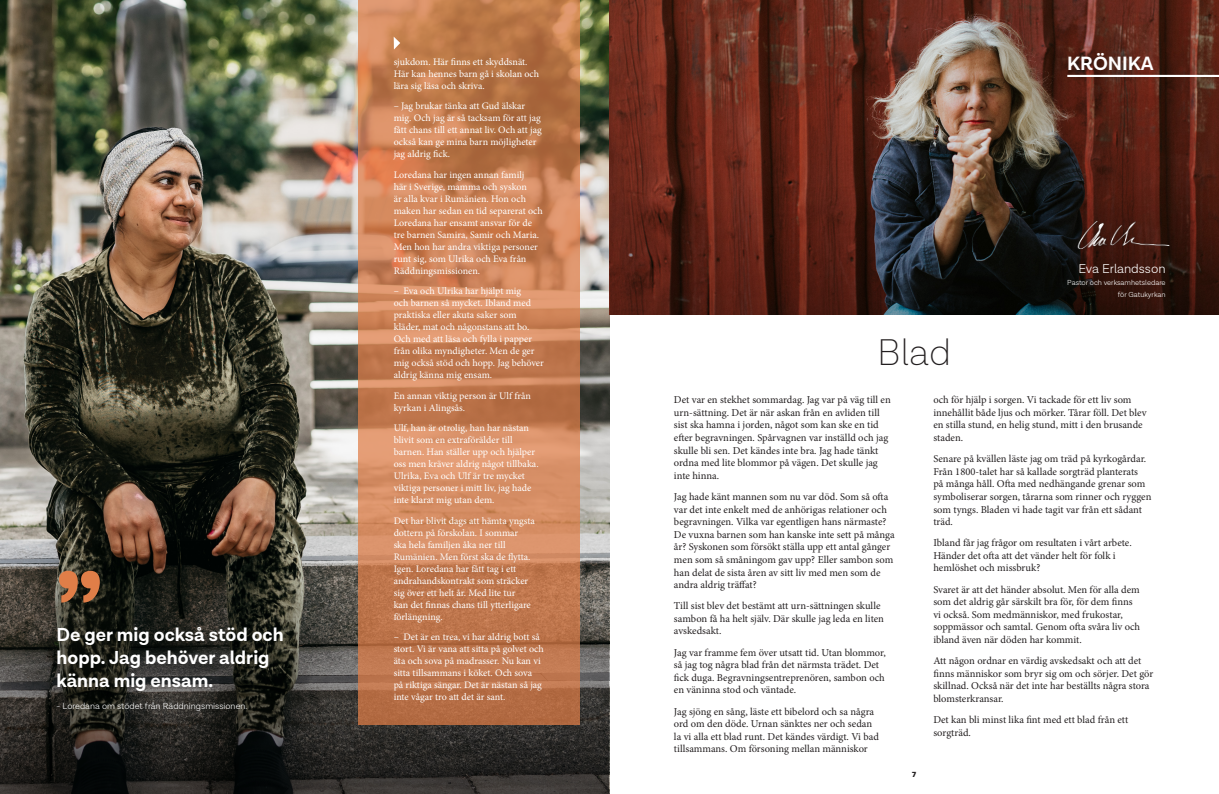
<style>
.page{position:relative;width:1219px;height:794px;background:#fff}
.page>*{position:absolute;margin:0;border:0;box-sizing:border-box;transform-origin:0 0}
.Mellanrubrik_Light{font:900 87px "Lota Grotesque";color:#e07e48}
.Rubrik_alt_2{font:300 expanded 38px "Lota Grotesque";color:#231f20}
.t1{font:700 19.4px "Lota Grotesque";color:#fff}
.Citat{font:700 19px/22.8px "Lota Grotesque";color:#fff}
.t2{font:300 13px "Lota Grotesque";color:#fff}
.Brödtext{font:10.5px/12.6px "Minion Pro";color:#231f20}
.Avdelare_artikel{font:10px/12px "Minion Pro";color:#fff}
.t3{font:300 9px "Lota Grotesque";color:#fff}
.t4{font:900 7.5px "Lota Grotesque";color:#231f20}
.t5{font:300 7.4px/12px "Lota Grotesque";color:#fff;text-align:right}
</style>
<div class="page">
<img style="left:0;top:0;width:609px;height:541px">
<svg style="left:358px;top:0;width:222px;height:449px;background:#c77f54"></svg>
<img style="left:609px;top:0;width:610px;height:315px">
<svg style="left:610px;top:174px;width:609px;height:140px;background:#3d1e18"></svg>
<hr style="left:1067px;top:75px;width:152px;height:2px;background:#fff">
<img style="left:1071px;top:200px;width:100px;height:84px">
<svg style="left:394px;top:37px;width:6px;height:13px"></svg>
<svg style="left:0;top:449px;width:608px;height:345px;background:#675040"></svg>
<p class="Mellanrubrik_Light" style="left:57px;top:556px;width:47px">”</p>
<p class="Citat" style="left:57px;top:624px;width:229px">De ger mig också stöd och hopp. Jag behöver aldrig känna mig ensam.</p>
<p class="t3" style="left:57px;top:700px;width:192px">- Loredana om stödet från Räddningsmissionen.</p>
<p class="Avdelare_artikel" style="left:394px;top:56px;width:147px">sjukdom. Här finns ett skyddsnät.<br>Här kan hennes barn gå i skolan och lära sig läsa och skriva.</p>
<p class="Avdelare_artikel" style="left:394px;top:100px;width:149px">– Jag brukar tänka att Gud älskar mig. Och jag är så tacksam för att jag fått chans till ett annat liv. Och att jag också kan ge mina barn möjligheter jag aldrig fick.</p>
<p class="Avdelare_artikel" style="left:394px;top:169px;width:151px">Loredana har ingen annan familj<br>här i Sverige, mamma och syskon<br>är alla kvar i Rumänien. Hon och maken har sedan en tid separerat och<br>Loredana har ensamt ansvar för de tre barnen Samira, Samir och Maria.<br>Men hon har andra viktiga personer runt sig, som Ulrika och Eva från<br>Räddningsmissionen.</p>
<p class="Avdelare_artikel" style="left:394px;top:285px;width:152px">– Eva och Ulrika har hjälpt mig<br>och barnen så mycket. Ibland med praktiska eller akuta saker som kläder, mat och någonstans att bo.<br>Och med att läsa och fylla i papper från olika myndigheter. Men de ger mig också stöd och hopp. Jag behöver aldrig känna mig ensam.</p>
<p class="Avdelare_artikel" style="left:394px;top:390px;width:139px">En annan viktig person är Ulf från kyrkan i Alingsås.</p>
<p class="Avdelare_artikel" style="left:394px;top:422px;width:146px">Ulf, han är otrolig, han har nästan blivit som en extraförälder till barnen. Han ställer upp och hjälper oss men kräver aldrig något tillbaka.<br>Ulrika, Eva och Ulf är tre mycket viktiga personer i mitt liv, jag hade inte klarat mig utan dem.</p>
<p class="Avdelare_artikel" style="left:394px;top:515px;width:143px">Det har blivit dags att hämta yngsta dottern på förskolan. I sommar<br>ska hela familjen åka ner till<br>Rumänien. Men först ska de flytta.<br>Igen. Loredana har fått tag i ett andrahandskontrakt som sträcker sig över ett helt år. Med lite tur<br>kan det finnas chans till ytterligare förlängning.</p>
<p class="Avdelare_artikel" style="left:394px;top:631px;width:152px">– Det är en trea, vi har aldrig bott så stort. Vi är vana att sitta på golvet och äta och sova på madrasser. Nu kan vi sitta tillsammans i köket. Och sova på riktiga sängar. Det är nästan så jag inte vågar tro att det är sant.</p>
<p class="t1" style="left:1067px;top:52px;width:88px">KRÖNIKA</p>
<p class="t2" style="left:1078px;top:261px;width:89px">Eva Erlandsson</p>
<p class="t5" style="left:1067px;top:276px;width:100px">Pastor och verksamhetsledare för Gatukyrkan</p>
<p class="Rubrik_alt_2" style="left:877px;top:332px;width:75px">Blad</p>
<p class="Brödtext" style="left:674px;top:393px;width:218px">Det var en stekhet sommardag. Jag var på väg till en urn-sättning. Det är när askan från en avliden till sist ska hamna i jorden, något som kan ske en tid efter begravningen. Spårvagnen var inställd och jag skulle bli sen. Det kändes inte bra. Jag hade tänkt ordna med lite blommor på vägen. Det skulle jag inte hinna.</p>
<p class="Brödtext" style="left:674px;top:490px;width:222px">Jag hade känt mannen som nu var död. Som så ofta var det inte enkelt med de anhörigas relationer och begravningen. Vilka var egentligen hans närmaste?<br>De vuxna barnen som han kanske inte sett på många år? Syskonen som försökt ställa upp ett antal gånger men som så småningom gav upp? Eller sambon som han delat de sista åren av sitt liv med men som de andra aldrig träffat?</p>
<p class="Brödtext" style="left:674px;top:599px;width:212px">Till sist blev det bestämt att urn-sättningen skulle sambon få ha helt själv. Där skulle jag leda en liten avskedsakt.</p>
<p class="Brödtext" style="left:674px;top:646px;width:213px">Jag var framme fem över utsatt tid. Utan blommor, så jag tog några blad från det närmsta trädet. Det fick duga. Begravningsentreprenören, sambon och en väninna stod och väntade.</p>
<p class="Brödtext" style="left:674px;top:705px;width:207px">Jag sjöng en sång, läste ett bibelord och sa några ord om den döde. Urnan sänktes ner och sedan la vi alla ett blad runt. Det kändes värdigt. Vi bad tillsammans. Om försoning mellan människor</p>
<p class="Brödtext" style="left:933px;top:393px;width:215px">och för hjälp i sorgen. Vi tackade för ett liv som innehållit både ljus och mörker. Tårar föll. Det blev en stilla stund, en helig stund, mitt i den brusande staden.</p>
<p class="Brödtext" style="left:933px;top:452px;width:220px">Senare på kvällen läste jag om träd på kyrkogårdar.<br>Från 1800-talet har så kallade sorgträd planterats<br>på många håll. Ofta med nedhängande grenar som symboliserar sorgen, tårarna som rinner och ryggen som tyngs. Bladen vi hade tagit var från ett sådant träd.</p>
<p class="Brödtext" style="left:933px;top:536px;width:200px">Ibland får jag frågor om resultaten i vårt arbete.<br>Händer det ofta att det vänder helt för folk i hemlöshet och missbruk?</p>
<p class="Brödtext" style="left:933px;top:583px;width:208px">Svaret är att det händer absolut. Men för alla dem som det aldrig går särskilt bra för, för dem finns vi också. Som medmänniskor, med frukostar, soppmässor och samtal. Genom ofta svåra liv och ibland även när döden har kommit.</p>
<p class="Brödtext" style="left:933px;top:654px;width:221px">Att någon ordnar en värdig avskedsakt och att det finns människor som bryr sig om och sörjer. Det gör skillnad. Också när det inte har beställts några stora blomsterkransar.</p>
<p class="Brödtext" style="left:933px;top:713px;width:196px">Det kan bli minst lika fint med ett blad från ett sorgträd.</p>
<p class="t4" style="left:912px;top:769px;width:6px">7</p>
</div>
